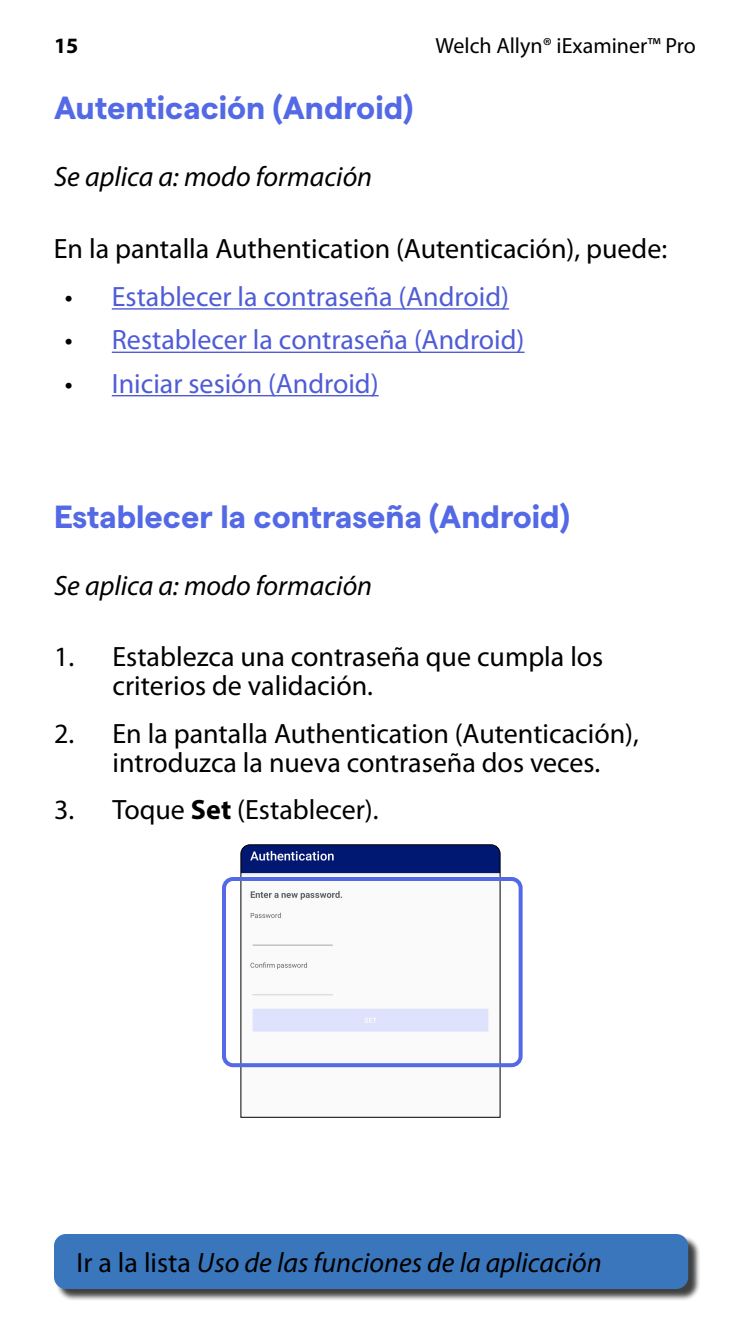
<style>
.page{position:relative;width:750px;height:1334px;background:#fff}
.page>*{position:absolute;margin:0;border:0;box-sizing:border-box;transform-origin:0 0}
.t1{font:700 32px "Matter";color:#5369e5}
.t2{font:28px/29px "Myriad Pro";color:#000}
.t3{font:28px "Myriad Pro";color:#4f5cd6}
.t4{font:italic 28px "Myriad Pro";color:#000}
.t5{font:22px "Myriad Pro";color:#000}
.t6{font:700 22px "Myriad Pro";color:#000}
.s1{color:#000}
.s2{font-weight:700}
.s3{font-style:normal}
</style>
<div class="page">
<div style="left:56px;top:1236px;width:645px;height:65px;background:#000;opacity:.75"></div>
<div style="left:54px;top:1234px;width:634px;height:55px;background:#3976bc;border-radius:12px"></div>
<svg style="left:240px;top:844px;width:261px;height:274px"></svg>
<div style="left:222px;top:877px;width:301px;height:190px;border:4px solid #5369e5;border-radius:9px"></div>
<hr style="left:112px;top:308px;width:397px;height:2px;background:#4f5cd6">
<hr style="left:112px;top:352px;width:413px;height:1px;background:#4f5cd6">
<hr style="left:112px;top:395px;width:267px;height:1px;background:#4f5cd6">
<p class="t6" style="left:54px;top:31px;width:26px">15</p>
<p class="t5" style="left:436px;top:32px;width:262px">Welch Allyn® iExaminer™ Pro</p>
<p class="t1" style="left:54px;top:84px;width:360px">Autenticación (Android)</p>
<p class="t4" style="left:54px;top:160px;width:320px">Se aplica a: modo formación</p>
<p class="t2" style="left:54px;top:234px;width:615px">En la pantalla Authentication (Autenticación), puede:</p>
<p class="t3" style="left:65px;top:279px;width:446px"><span class="s1">•</span> Establecer la contraseña (Android)</p>
<p class="t3" style="left:65px;top:323px;width:461px"><span class="s1">•</span> Restablecer la contraseña (Android)</p>
<p class="t3" style="left:65px;top:366px;width:315px"><span class="s1">•</span> Iniciar sesión (Android)</p>
<p class="t1" style="left:54px;top:493px;width:517px">Establecer la contraseña (Android)</p>
<p class="t4" style="left:54px;top:568px;width:320px">Se aplica a: modo formación</p>
<p class="t2" style="left:112px;top:642px;width:492px;text-indent:-58px">1. Establezca una contraseña que cumpla los criterios de validación.</p>
<p class="t2" style="left:112px;top:719px;width:528px;text-indent:-58px">2. En la pantalla Authentication (Autenticación), introduzca la nueva contraseña dos veces.</p>
<p class="t2" style="left:54px;top:795px;width:326px">3. Toque <span class="s2">Set</span> (Establecer).</p>
<p class="t4" style="left:76px;top:1245px;width:527px"><span class="s3">Ir a la lista</span> Uso de las funciones de la aplicación</p>
</div>
